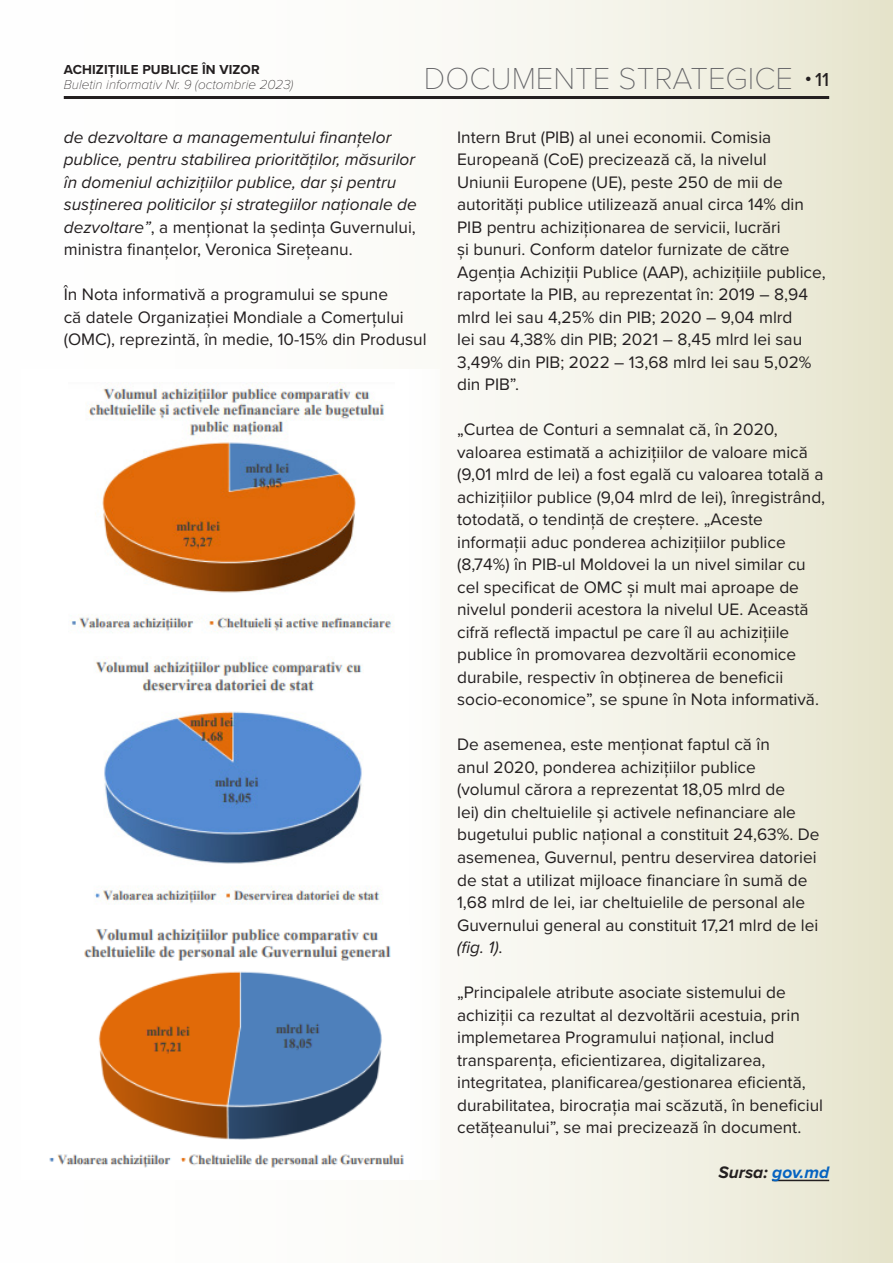
<style>
.page{position:relative;width:893px;height:1263px;background:#fff}
.page>*{position:absolute;margin:0;border:0;box-sizing:border-box;transform-origin:0 0}
.Rubrica_pagina{font:100 31.5px "Proxima Nova T";color:#636366}
.t1{font:17.25px/22.5px "Proxima Nova";color:#231f20}
.t2{font:italic 17.25px/22.5px "Proxima Nova";color:#231f20}
.t3{font:italic 700 17.25px "Proxima Nova";color:#231f20}
.t4{font:italic 100 13.5px "Proxima Nova";color:#231f20}
.t5{font:700 13.5px "Proxima Nova";letter-spacing:.01em;color:#231f20}
.t6{font:700 7.5px "Proxima Nova";color:#231f20}
.s1{font-family:"Proxima Nova";font-weight:500;font-size:19.5px;color:#231f20}
.s2{font-style:normal}
.s3{font-style:italic}
.s4{color:#0563c1}
</style>
<div class="page">
<div style="left:0;top:0;width:893px;height:1263px;background:linear-gradient(to right,#fff,#ebead7)"></div>
<hr style="left:64px;top:96px;width:765px;height:3px;background:#231f20">
<div style="left:22px;top:369px;width:418px;height:810px;background:#fff"></div>
<img style="left:70px;top:382px;width:324px;height:251px">
<img style="left:49px;top:929px;width:355px;height:239px">
<img style="left:94px;top:659px;width:286px;height:245px">
<hr style="left:772px;top:1180px;width:57px;height:1px;background:#231f20">
<p class="t5" style="left:64px;top:60px;width:197px">ACHIZIȚIILE PUBLICE ÎN VIZOR</p>
<p class="t4" style="left:64px;top:75px;width:231px">Buletin informativ Nr. 9 (octombrie 2023)</p>
<p class="Rubrica_pagina" style="left:424px;top:55px;width:407px">DOCUMENTE STRATEGICE <span class="s1">11</span></p>
<p class="t6" style="left:806px;top:73px;width:7px">●</p>
<p class="t2" style="left:64px;top:125px;width:354px">de dezvoltare a managementului finanțelor publice, pentru stabilirea priorităților, măsurilor în domeniul achizițiilor publice, dar și pentru susținerea politicilor și strategiilor naționale de dezvoltare”<span class="s2">, a menționat la ședința Guvernului, ministra finanțelor, Veronica Sirețeanu.</span></p>
<p class="t1" style="left:64px;top:283px;width:364px">În Nota informativă a programului se spune<br>că datele Organizației Mondiale a Comerțului (OMC), reprezintă, în medie, 10-15% din Produsul</p>
<p class="t1" style="left:457px;top:125px;width:370px">Intern Brut (PIB) al unei economii. Comisia Europeană (CoE) precizează că, la nivelul<br>Uniunii Europene (UE), peste 250 de mii de autorități publice utilizează anual circa 14% din PIB pentru achiziționarea de servicii, lucrări<br>și bunuri. Conform datelor furnizate de către Agenția Achiziții Publice (AAP), achizițiile publice, raportate la PIB, au reprezentat în: 2019 – 8,94 mlrd lei sau 4,25% din PIB; 2020 – 9,04 mlrd<br>lei sau 4,38% din PIB; 2021 – 8,45 mlrd lei sau 3,49% din PIB; 2022 – 13,68 mlrd lei sau 5,02% din PIB”.</p>
<p class="t1" style="left:457px;top:418px;width:370px">„Curtea de Conturi a semnalat că, în 2020, valoarea estimată a achizițiilor de valoare mică (9,01 mlrd de lei) a fost egală cu valoarea totală a achizițiilor publice (9,04 mlrd de lei), înregistrând, totodată, o tendință de creștere. „Aceste informații aduc ponderea achizițiilor publice (8,74%) în PIB-ul Moldovei la un nivel similar cu cel specificat de OMC și mult mai aproape de nivelul ponderii acestora la nivelul UE. Această cifră reflectă impactul pe care îl au achizițiile publice în promovarea dezvoltării economice durabile, respectiv în obținerea de beneficii socio-economice”, se spune în Nota informativă.</p>
<p class="t1" style="left:457px;top:733px;width:364px">De asemenea, este menționat faptul că în<br>anul 2020, ponderea achizițiilor publice (volumul cărora a reprezentat 18,05 mlrd de<br>lei) din cheltuielile și activele nefinanciare ale bugetului public național a constituit 24,63%. De asemenea, Guvernul, pentru deservirea datoriei de stat a utilizat mijloace financiare în sumă de 1,68 mlrd de lei, iar cheltuielile de personal ale Guvernului general au constituit 17,21 mlrd de lei <span class="s3">(fig. 1)</span>.</p>
<p class="t1" style="left:457px;top:980px;width:367px">„Principalele atribute asociate sistemului de achiziții ca rezultat al dezvoltării acestuia, prin implemetarea Programului național, includ transparența, eficientizarea, digitalizarea, integritatea, planificarea/gestionarea eficientă, durabilitatea, birocrația mai scăzută, în beneficiul cetățeanului”, se mai precizează în document.</p>
<p class="t3" style="left:718px;top:1159px;width:112px">Sursa: <span class="s4">gov.md</span></p>
</div>
